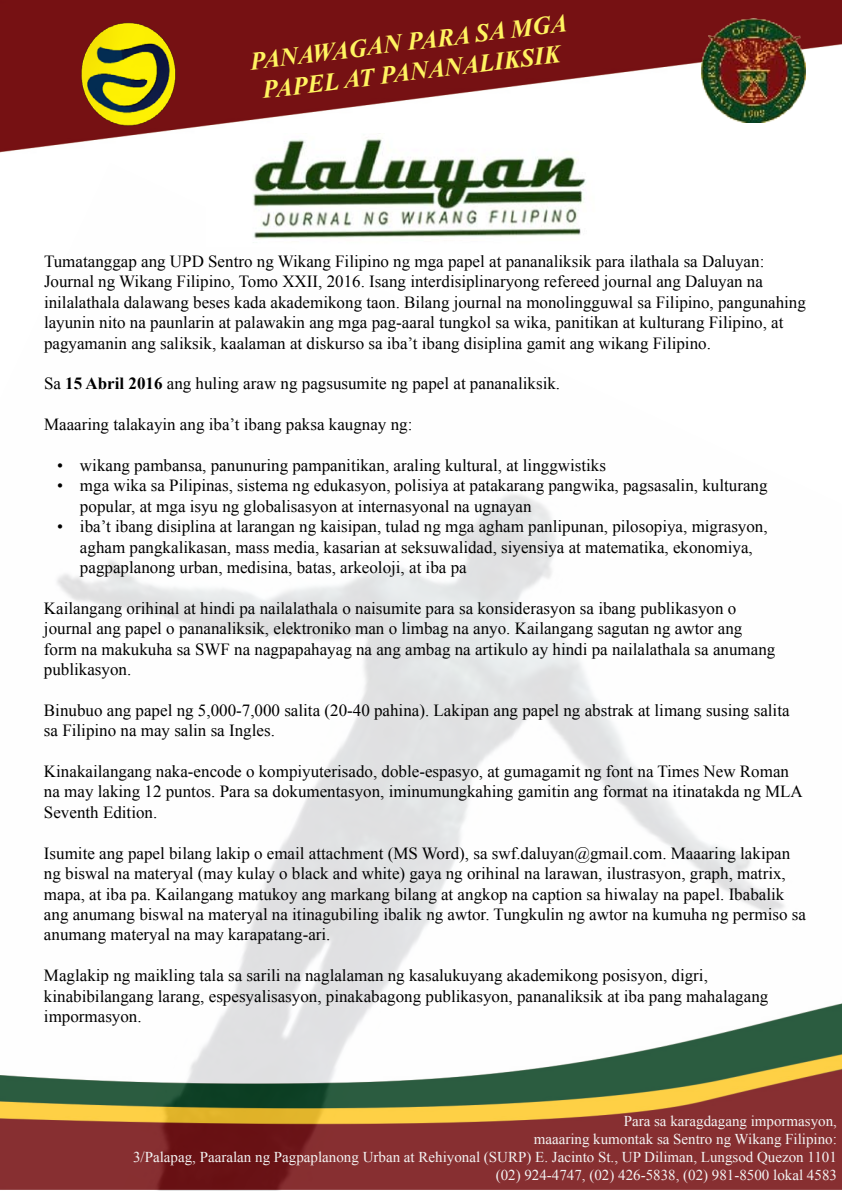
<style>
.page{position:relative;width:842px;height:1191px;background:#fff}
.page>*{position:absolute;margin:0;border:0;box-sizing:border-box;transform-origin:0 0}
.t1{font:italic 700 25px/30px "Times New Roman";color:#fff460;text-align:center}
.t2{font:17px/20.4px "Times New Roman";color:#000}
.t3{font:15px/18px "Times New Roman";color:#f3f3f3;text-align:right}
.s1{font-weight:700}
</style>
<div class="page">
<img style="left:0;top:0;width:842px;height:153px">
<img style="left:702px;top:18px;width:104px;height:104px">
<img style="left:67px;top:7px;width:121px;height:132px">
<img style="left:0;top:494px;width:842px;height:697px">
<img style="left:206px;top:134px;width:406px;height:105px">
<h1 class="t1" style="left:248px;top:46px;width:321px;rotate:-7deg">PANAWAGAN PARA SA MGA<br>PAPEL AT PANANALIKSIK</h1>
<p class="t2" style="left:44px;top:251px;width:763px">Tumatanggap ang UPD Sentro ng Wikang Filipino ng mga papel at pananaliksik para ilathala sa Daluyan:<br>Journal ng Wikang Filipino, Tomo XXII, 2016. Isang interdisiplinaryong refereed journal ang Daluyan na inilalathala dalawang beses kada akademikong taon. Bilang journal na monolingguwal sa Filipino, pangunahing layunin nito na paunlarin at palawakin ang mga pag-aaral tungkol sa wika, panitikan at kulturang Filipino, at pagyamanin ang saliksik, kaalaman at diskurso sa iba’t ibang disiplina gamit ang wikang Filipino.</p>
<p class="t2" style="left:44px;top:373px;width:518px">Sa <span class="s1">15 Abril 2016</span> ang huling araw ng pagsusumite ng papel at pananaliksik.</p>
<p class="t2" style="left:44px;top:414px;width:370px">Maaaring talakayin ang iba’t ibang paksa kaugnay ng:</p>
<p class="t2" style="left:57px;top:455px;width:550px">• wikang pambansa, panunuring pampanitikan, araling kultural, at linggwistiks</p>
<p class="t2" style="left:80px;top:475px;width:689px;text-indent:-23px">• mga wika sa Pilipinas, sistema ng edukasyon, polisiya at patakarang pangwika, pagsasalin, kulturang popular, at mga isyu ng globalisasyon at internasyonal na ugnayan</p>
<p class="t2" style="left:80px;top:516px;width:689px;text-indent:-23px">• iba’t ibang disiplina at larangan ng kaisipan, tulad ng mga agham panlipunan, pilosopiya, migrasyon, agham pangkalikasan, mass media, kasarian at seksuwalidad, siyensiya at matematika, ekonomiya, pagpaplanong urban, medisina, batas, arkeoloji, at iba pa</p>
<p class="t2" style="left:44px;top:597px;width:733px">Kailangang orihinal at hindi pa nailalathala o naisumite para sa konsiderasyon sa ibang publikasyon o journal ang papel o pananaliksik, elektroniko man o limbag na anyo. Kailangang sagutan ng awtor ang form na makukuha sa SWF na nagpapahayag na ang ambag na artikulo ay hindi pa nailalathala sa anumang publikasyon.</p>
<p class="t2" style="left:44px;top:699px;width:747px">Binubuo ang papel ng 5,000-7,000 salita (20-40 pahina). Lakipan ang papel ng abstrak at limang susing salita sa Filipino na may salin sa Ingles.</p>
<p class="t2" style="left:44px;top:761px;width:760px">Kinakailangang naka-encode o kompiyuterisado, doble-espasyo, at gumagamit ng font na Times New Roman na may laking 12 puntos. Para sa dokumentasyon, iminumungkahing gamitin ang format na itinatakda ng MLA<br>Seventh Edition.</p>
<p class="t2" style="left:44px;top:842px;width:763px">Isumite ang papel bilang lakip o email attachment (MS Word), sa swf.daluyan@gmail.com. Maaaring lakipan ng biswal na materyal (may kulay o black and white) gaya ng orihinal na larawan, ilustrasyon, graph, matrix, mapa, at iba pa. Kailangang matukoy ang markang bilang at angkop na caption sa hiwalay na papel. Ibabalik ang anumang biswal na materyal na itinagubiling ibalik ng awtor. Tungkulin ng awtor na kumuha ng permiso sa anumang materyal na may karapatang-ari.</p>
<p class="t2" style="left:44px;top:965px;width:726px">Maglakip ng maikling tala sa sarili na naglalaman ng kasalukuyang akademikong posisyon, digri, kinabibilangang larang, espesyalisasyon, pinakabagong publikasyon, pananaliksik at iba pang mahalagang impormasyon.</p>
<p class="t3" style="left:133px;top:1111px;width:705px">Para sa karagdagang impormasyon,<br>maaaring kumontak sa Sentro ng Wikang Filipino:<br>3/Palapag, Paaralan ng Pagpaplanong Urban at Rehiyonal (SURP) E. Jacinto St., UP Diliman, Lungsod Quezon 1101 (02) 924-4747, (02) 426-5838, (02) 981-8500 lokal 4583</p>
</div>
